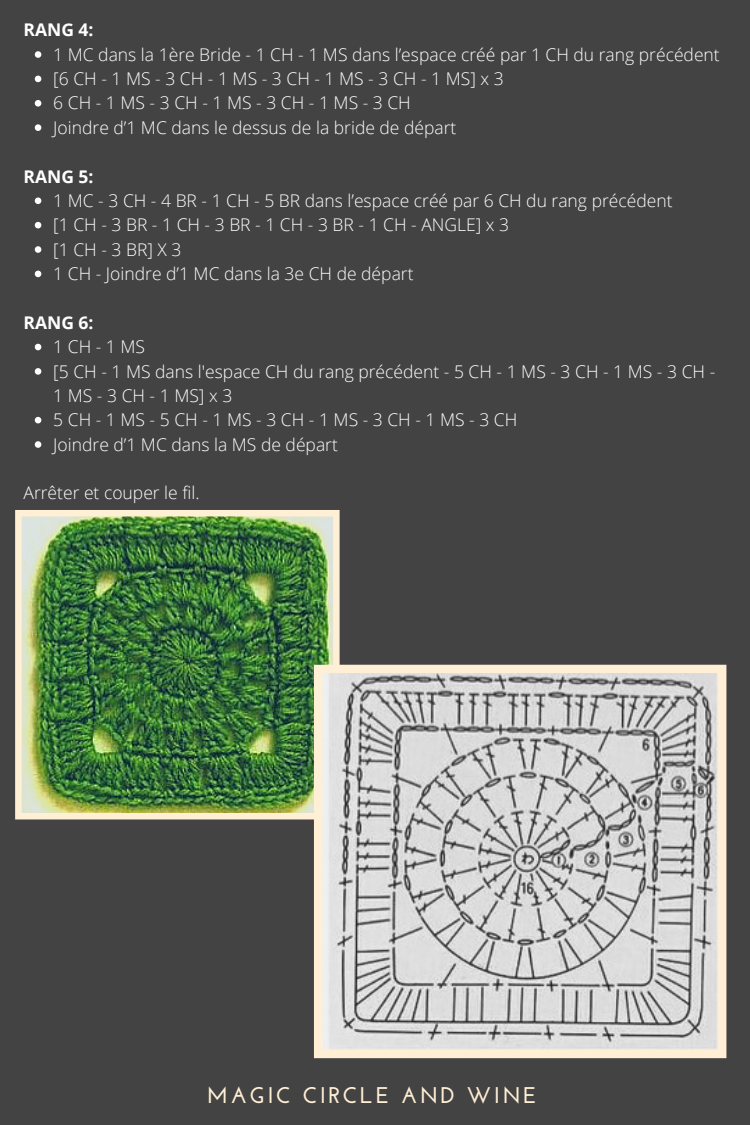
<style>
.page{position:relative;width:750px;height:1125px;background:#444343}
.page>*{position:absolute;margin:0;border:0;box-sizing:border-box;transform-origin:0 0}
.t1{font:700 22.75px "Josefin Sans";letter-spacing:.1em;color:#ffefd5}
.t2{font:300 17.5px/24.4px "Open Sans";color:#fff}
.t3{font:300 17.5px "Open Sans";letter-spacing:.13em;color:#fff}
.t4{font:300 17.5px "Open Sans";letter-spacing:.26em;color:#fff}
.t5{font:700 17.5px "Open Sans";color:#fff}
</style>
<div class="page">
<svg style="left:35px;top:51px;width:6px;height:7px"></svg>
<svg style="left:35px;top:76px;width:6px;height:6px"></svg>
<svg style="left:35px;top:100px;width:6px;height:7px"></svg>
<svg style="left:35px;top:124px;width:6px;height:7px"></svg>
<svg style="left:35px;top:198px;width:6px;height:6px"></svg>
<svg style="left:35px;top:222px;width:6px;height:6px"></svg>
<svg style="left:35px;top:246px;width:6px;height:7px"></svg>
<svg style="left:35px;top:271px;width:6px;height:6px"></svg>
<svg style="left:35px;top:344px;width:6px;height:6px"></svg>
<svg style="left:35px;top:368px;width:6px;height:7px"></svg>
<svg style="left:35px;top:417px;width:6px;height:6px"></svg>
<svg style="left:35px;top:441px;width:6px;height:7px"></svg>
<img style="left:15px;top:510px;width:325px;height:309px">
<svg style="left:314px;top:665px;width:412px;height:393px;background:#c5c4c2"></svg>
<p class="t5" style="left:24px;top:18px;width:72px">RANG 4:</p>
<p class="t2" style="left:53px;top:42px;width:668px">1 MC dans la 1ère Bride - 1 CH - 1 MS dans l’espace créé par 1 CH du rang précédent</p>
<p class="t4" style="left:53px;top:66px;width:452px">[6CH-1MS-3CH-1MS-3CH-1MS-3CH-1MS]x3</p>
<p class="t3" style="left:53px;top:91px;width:359px">6CH-1MS-3CH-1MS-3CH-1MS-3CH</p>
<p class="t2" style="left:53px;top:115px;width:405px">Joindre d’1 MC dans le dessus de la bride de départ</p>
<p class="t5" style="left:24px;top:164px;width:72px">RANG 5:</p>
<p class="t2" style="left:53px;top:188px;width:621px">1 MC - 3 CH - 4 BR - 1 CH - 5 BR dans l’espace créé par 6 CH du rang précédent</p>
<p class="t2" style="left:53px;top:212px;width:457px">[1CH-3BR-1CH-3BR-1CH-3BR-1CH-ANGLE]x3</p>
<p class="t2" style="left:53px;top:237px;width:130px">[1CH-3BR]X3</p>
<p class="t2" style="left:53px;top:261px;width:362px">1 CH - Joindre d’1 MC dans la 3e CH de départ</p>
<p class="t5" style="left:24px;top:310px;width:72px">RANG 6:</p>
<p class="t2" style="left:53px;top:334px;width:93px">1CH-1MS</p>
<p class="t2" style="left:53px;top:359px;width:664px">[5 CH - 1 MS dans l'espace CH du rang précédent - 5 CH - 1 MS - 3 CH - 1 MS - 3 CH -<br>1MS-3CH-1MS]x3</p>
<p class="t3" style="left:53px;top:408px;width:466px">5CH-1MS-5CH-1MS-3CH-1MS-3CH-1MS-3CH</p>
<p class="t2" style="left:53px;top:432px;width:286px">Joindre d’1 MC dans la MS de départ</p>
<p class="t2" style="left:24px;top:480px;width:178px">Arrêter et couper le fil.</p>
<p class="t1" style="left:207px;top:1086px;width:332px">MAGIC CIRCLE AND WINE</p>
</div>
